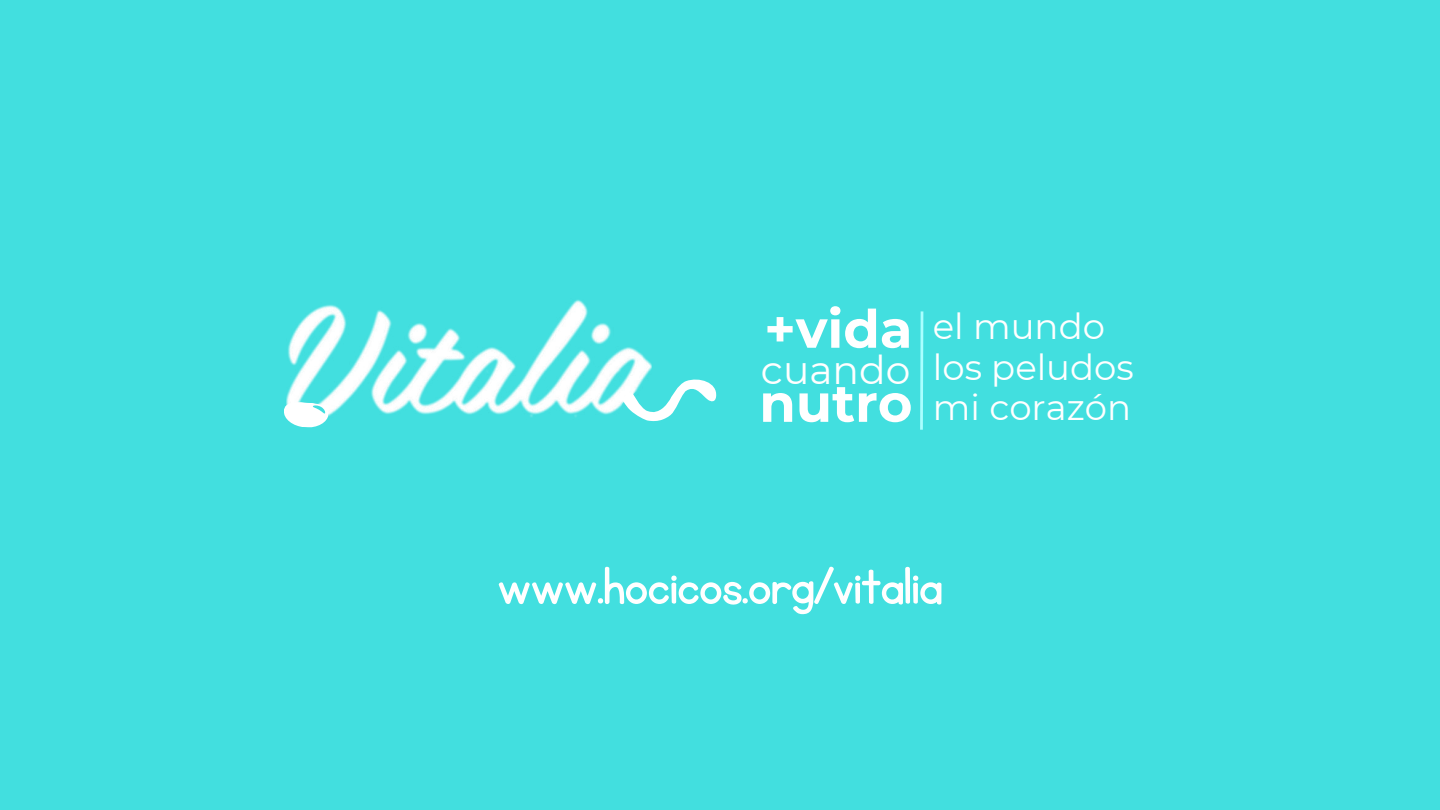
<style>
.page{position:relative;width:1440px;height:810px;background:#42dfdf}
.page>*{position:absolute;margin:0;border:0;box-sizing:border-box;transform-origin:0 0}
.t1{font:61.3px "KG Primary Penmanship";letter-spacing:-.02em;color:#fff}
.t2{font:700 52.8px/74.1px "Montserrat";color:#fff}
.t3{font:39.3px "Montserrat";color:#fff}
.t4{font:35.5px/40.4px "Montserrat";color:#fff}
</style>
<div class="page">
<img style="left:286px;top:299px;width:365px;height:118px">
<svg style="left:617px;top:363px;width:100px;height:59px"></svg>
<svg style="left:284px;top:401px;width:45px;height:27px"></svg>
<svg style="left:920px;top:311px;width:4px;height:119px"></svg>
<h2 class="t2" style="left:759px;top:292px;width:155px">+vida nutro</h2>
<p class="t3" style="left:761px;top:346px;width:151px">cuando</p>
<p class="t4" style="left:933px;top:306px;width:202px">el mundo los peludos mi corazón</p>
<h1 class="t1" style="left:497px;top:556px;width:447px">www.hocicos.org/vitalia</h1>
</div>
